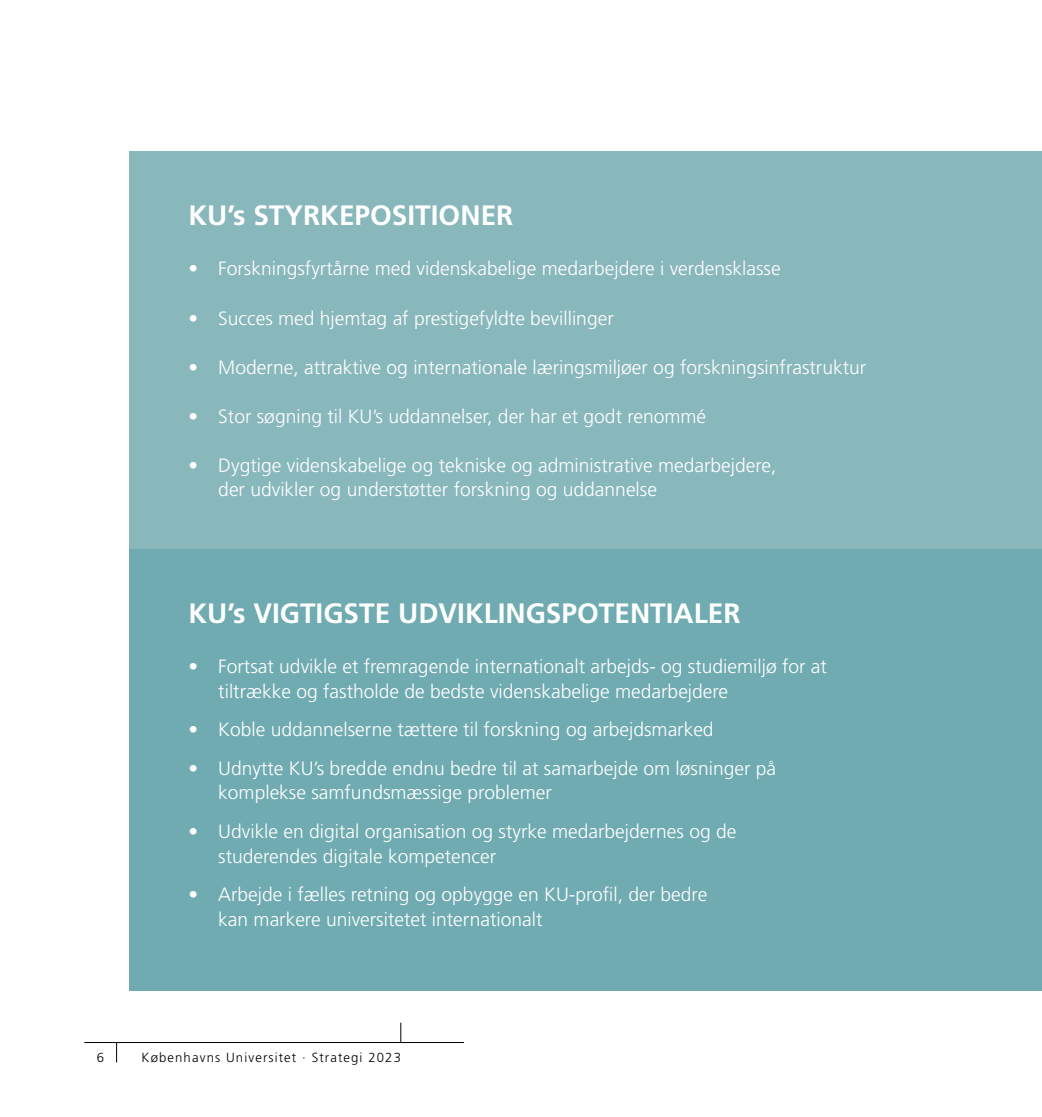
<style>
.page{position:relative;width:1042px;height:1117px;background:#fff}
.page>*{position:absolute;margin:0;border:0;box-sizing:border-box;transform-origin:0 0}
.t1{font:700 28px "Frutiger LT Std";color:#fff}
.t2{font:300 19.25px/24.5px "Frutiger LT Std";color:#fff}
.t3{font:300 13.12px "Frutiger";letter-spacing:.085em;color:#000}
</style>
<div class="page">
<svg style="left:116px;top:1042px;width:1px;height:20px"></svg>
<svg style="left:400px;top:1022px;width:1px;height:19px"></svg>
<hr style="left:84px;top:1041px;width:380px;height:1px;background:#000">
<div style="left:129px;top:549px;width:913px;height:441px;background:#6fabb1"></div>
<div style="left:129px;top:151px;width:913px;height:398px;background:#88b7bc"></div>
<h1 class="t1" style="left:189px;top:198px;width:326px">KU’s STYRKEPOSITIONER</h1>
<p class="t2" style="left:189px;top:257px;width:593px">• Forskningsfyrtårne med videnskabelige medarbejdere i verdensklasse</p>
<p class="t2" style="left:189px;top:306px;width:427px">• Succes med hjemtag af prestigefyldte bevillinger</p>
<p class="t2" style="left:189px;top:355px;width:679px">• Moderne, attraktive og internationale læringsmiljøer og forskningsinfrastruktur</p>
<p class="t2" style="left:189px;top:404px;width:519px">• Stor søgning til KU’s uddannelser, der har et godt renommé</p>
<p class="t2" style="left:218px;top:453px;width:559px;text-indent:-30px">• Dygtige videnskabelige og tekniske og administrative medarbejdere, der udvikler og understøtter forskning og uddannelse</p>
<h1 class="t1" style="left:189px;top:596px;width:553px">KU’s VIGTIGSTE UDVIKLINGSPOTENTIALER</h1>
<p class="t2" style="left:218px;top:654px;width:610px;text-indent:-30px">• Fortsat udvikle et fremragende internationalt arbejds- og studiemiljø for at tiltrække og fastholde de bedste videnskabelige medarbejdere</p>
<p class="t2" style="left:189px;top:717px;width:526px">• Koble uddannelserne tættere til forskning og arbejdsmarked</p>
<p class="t2" style="left:218px;top:756px;width:559px;text-indent:-30px">• Udnytte KU’s bredde endnu bedre til at samarbejde om løsninger på komplekse samfundsmæssige problemer</p>
<p class="t2" style="left:218px;top:819px;width:520px;text-indent:-30px">• Udvikle en digital organisation og styrke medarbejdernes og de studerendes digitale kompetencer</p>
<p class="t2" style="left:218px;top:882px;width:490px;text-indent:-30px">• Arbejde i fælles retning og opbygge en KU-profil, der bedre kan markere universitetet internationalt</p>
<p class="t3" style="left:97px;top:1050px;width:9px">6</p>
<p class="t3" style="left:142px;top:1050px;width:261px">Københavns Universitet · Strategi 2023</p>
</div>
